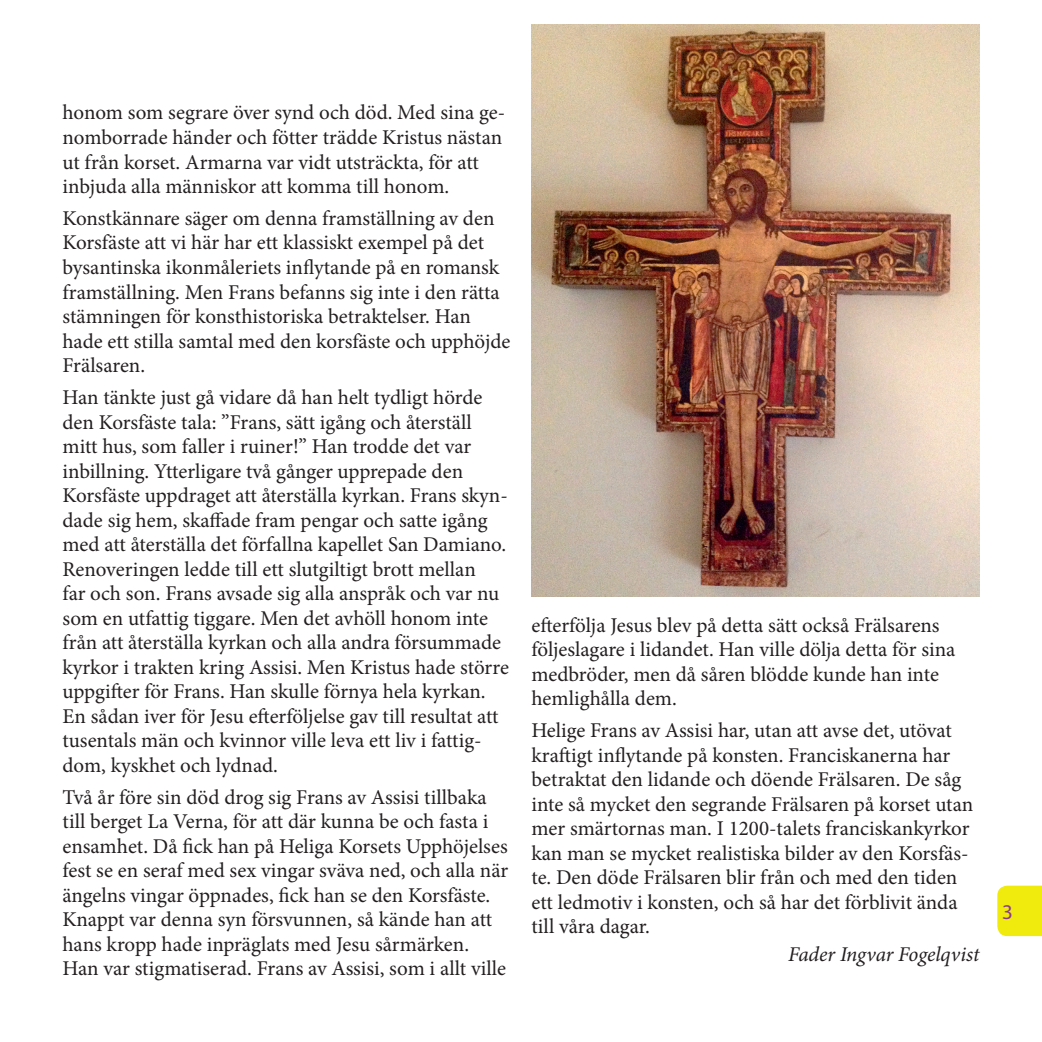
<style>
.page{position:relative;width:1042px;height:1042px;background:#fff}
.page>*{position:absolute;margin:0;border:0;box-sizing:border-box;transform-origin:0 0}
.t1{font:21px/24.5px "Minion Pro";color:#231f20}
.t2{font:italic 21px "Minion Pro";letter-spacing:-.005em;color:#231f20}
.t3{font:21px "Myriad Pro";color:#893a90}
</style>
<div class="page">
<img style="left:531px;top:25px;width:448px;height:571px">
<div style="left:997px;top:885px;width:45px;height:51px;background:#f0ea0d"></div>
<p class="t1" style="left:62px;top:101px;width:444px">honom som segrare över synd och död. Med sina ge&shy;nomborrade händer och fötter trädde Kristus nästan ut från korset. Armarna var vidt utsträckta, för att inbjuda alla människor att komma till honom.</p>
<p class="t1" style="left:62px;top:206px;width:449px">Konstkännare säger om denna framställning av den Korsfäste att vi här har ett klassiskt exempel på det bysantinska ikonmåleriets inflytande på en romansk framställning. Men Frans befanns sig inte i den rätta stämningen för konsthistoriska betraktelser. Han hade ett stilla samtal med den korsfäste och upphöjde Frälsaren.</p>
<p class="t1" style="left:62px;top:385px;width:448px">Han tänkte just gå vidare då han helt tydligt hörde den Korsfäste tala: ”Frans, sätt igång och återställ mitt hus, som faller i ruiner!” Han trodde det var inbillning. Ytterligare två gånger upprepade den Korsfäste uppdraget att återställa kyrkan. Frans skyn&shy;dade sig hem, skaffade fram pengar och satte igång med att återställa det förfallna kapellet San Damiano.<br>Renoveringen ledde till ett slutgiltigt brott mellan<br>far och son. Frans avsade sig alla anspråk och var nu som en utfattig tiggare. Men det avhöll honom inte från att återställa kyrkan och alla andra försummade kyrkor i trakten kring Assisi. Men Kristus hade större uppgifter för Frans. Han skulle förnya hela kyrkan.<br>En sådan iver för Jesu efterföljelse gav till resultat att tusentals män och kvinnor ville leva ett liv i fattig&shy;dom, kyskhet och lydnad.</p>
<p class="t1" style="left:62px;top:785px;width:447px">Två år före sin död drog sig Frans av Assisi tillbaka till berget La Verna, för att där kunna be och fasta i ensamhet. Då fick han på Heliga Korsets Upphöjelses fest se en seraf med sex vingar sväva ned, och alla när ängelns vingar öppnades, fick han se den Korsfäste.<br>Knappt var denna syn försvunnen, så kände han att hans kropp hade inpräglats med Jesu sårmärken.<br>Han var stigmatiserad. Frans av Assisi, som i allt ville</p>
<p class="t1" style="left:531px;top:613px;width:425px">efterfölja Jesus blev på detta sätt också Frälsarens följeslagare i lidandet. Han ville dölja detta för sina medbröder, men då såren blödde kunde han inte hemlighålla dem.</p>
<p class="t1" style="left:531px;top:718px;width:443px">Helige Frans av Assisi har, utan att avse det, utövat kraftigt inflytande på konsten. Franciskanerna har betraktat den lidande och döende Frälsaren. De såg inte så mycket den segrande Frälsaren på korset utan mer smärtornas man. I 1200-talets franciskankyrkor kan man se mycket realistiska bilder av den Korsfäs&shy;te. Den döde Frälsaren blir från och med den tiden ett ledmotiv i konsten, och så har det förblivit ända till våra dagar.</p>
<p class="t2" style="left:788px;top:940px;width:193px">Fader Ingvar Fogelqvist</p>
<p class="t3" style="left:1002px;top:899px;width:12px">3</p>
</div>
